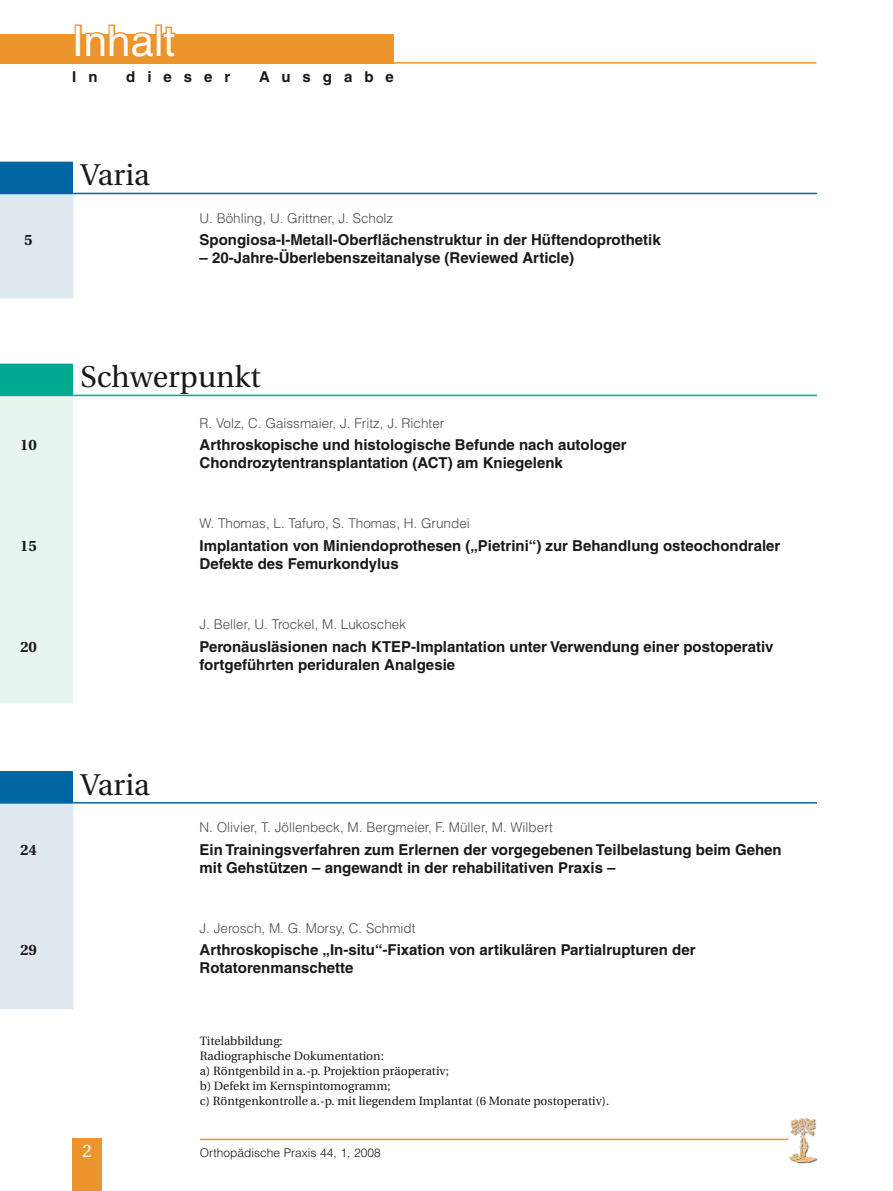
<style>
.page{position:relative;width:893px;height:1191px;background:#fff}
.page>*{position:absolute;margin:0;border:0;box-sizing:border-box;transform-origin:0 0}
.t1{font:42px "Helvetica";color:#fffefd}
.t2{font:30px "Utopia";color:#1a1818}
.t3{font:18px "Utopia";color:#fffefd}
.t4{font:700 15px/18px "Helvetica";color:#1a1818}
.t5{font:700 15px "Utopia";color:#1a1818}
.t6{font:700 15px "Helvetica";letter-spacing:.8em;color:#1a1818}
.t7{font:300 13.5px "Helvetica";color:#4c4d4c}
.t8{font:12px/15px "Utopia";color:#1a1818}
.t9{font:300 12px "Helvetica";color:#1a1818}
</style>
<div class="page">
<div style="left:789px;top:1118px;width:28px;height:46px;background:#1a1818;opacity:.75"></div>
<img style="left:788px;top:1118px;width:28px;height:44px">
<hr style="left:200px;top:1138px;width:588px;height:2px;background:#ec952d">
<div style="left:0;top:34px;width:393px;height:30px;background:#ec952d"></div>
<hr style="left:72px;top:62px;width:744px;height:2px;background:#ec952d">
<div style="left:75px;top:24px;width:7px;height:34px;border:3px solid #ec952d"></div>
<svg style="left:85px;top:24px;width:91px;height:10px"></svg>
<div style="left:72px;top:1138px;width:30px;height:53px;background:#ec952d"></div>
<hr style="left:0;top:395px;width:817px;height:1px;background:#00aa90">
<svg style="left:0;top:363px;width:73px;height:340px;background:#d1ece5"></svg>
<hr style="left:0;top:802px;width:817px;height:1px;background:#0067a4">
<svg style="left:0;top:771px;width:73px;height:238px;background:#c0d5e4"></svg>
<hr style="left:0;top:193px;width:817px;height:1px;background:#0067a4">
<svg style="left:0;top:162px;width:73px;height:136px;background:#aac8dd"></svg>
<h1 class="t1" style="left:72px;top:17px;width:104px">Inhalt</h1>
<p class="t4" style="left:72px;top:67px;width:27px">I n</p>
<p class="t4" style="left:126px;top:67px;width:106px">dieser</p>
<p class="t6" style="left:259px;top:67px;width:136px">Ausgabe</p>
<h2 class="t2" style="left:81px;top:159px;width:71px">Varia</h2>
<p class="t7" style="left:200px;top:210px;width:195px">U. Böhling, U. Grittner, J. Scholz</p>
<p class="t5" style="left:24px;top:231px;width:10px">5</p>
<p class="t4" style="left:200px;top:231px;width:463px">Spongiosa-I-Metall-Oberflächenstruktur in der Hüftendoprothetik</p>
<p class="t4" style="left:200px;top:249px;width:376px">– 20-Jahre-Überlebenszeitanalyse (Reviewed Article)</p>
<h2 class="t2" style="left:81px;top:360px;width:182px">Schwerpunkt</h2>
<p class="t7" style="left:200px;top:414px;width:246px">R. Volz, C. Gaissmaier, J. Fritz, J. Richter</p>
<p class="t5" style="left:20px;top:436px;width:18px">10</p>
<p class="t4" style="left:200px;top:435px;width:429px">Arthroskopische und histologische Befunde nach autologer<br>Chondrozytentransplantation (ACT) am Kniegelenk</p>
<p class="t7" style="left:200px;top:515px;width:272px">W. Thomas, L. Tafuro, S. Thomas, H. Grundei</p>
<p class="t5" style="left:20px;top:537px;width:18px">15</p>
<p class="t4" style="left:200px;top:536px;width:582px">Implantation von Miniendoprothesen („Pietrini“) zur Behandlung osteochondraler<br>Defekte des Femurkondylus</p>
<p class="t7" style="left:200px;top:616px;width:208px">J. Beller, U. Trockel, M. Lukoschek</p>
<p class="t5" style="left:20px;top:638px;width:18px">20</p>
<p class="t4" style="left:200px;top:637px;width:575px">Peronäusläsionen nach KTEP-Implantation unter Verwendung einer postoperativ fortgeführten periduralen Analgesie</p>
<h2 class="t2" style="left:81px;top:768px;width:71px">Varia</h2>
<p class="t7" style="left:200px;top:819px;width:355px">N. Olivier, T. Jöllenbeck, M. Bergmeier, F. Müller, M. Wilbert</p>
<p class="t5" style="left:20px;top:841px;width:18px">24</p>
<p class="t4" style="left:200px;top:840px;width:584px">Ein Trainingsverfahren zum Erlernen der vorgegebenen Teilbelastung beim Gehen mit Gehstützen – angewandt in der rehabilitativen Praxis –</p>
<p class="t7" style="left:200px;top:920px;width:218px">J. Jerosch, M. G. Morsy, C. Schmidt</p>
<p class="t5" style="left:20px;top:941px;width:18px">29</p>
<p class="t4" style="left:200px;top:941px;width:498px">Arthroskopische „In-situ“-Fixation von artikulären Partialrupturen der<br>Rotatorenmanschette</p>
<p class="t3" style="left:82px;top:1141px;width:11px">2</p>
<p class="t8" style="left:200px;top:1033px;width:411px">Titelabbildung:<br>Radiographische Dokumentation:<br>a) Röntgenbild in a.-p. Projektion präoperativ;<br>b) Defekt im Kernspintomogramm;<br>c) Röntgenkontrolle a.-p. mit liegendem Implantat (6 Monate postoperativ).</p>
<p class="t9" style="left:200px;top:1145px;width:182px">Orthopädische Praxis 44, 1, 2008</p>
</div>
